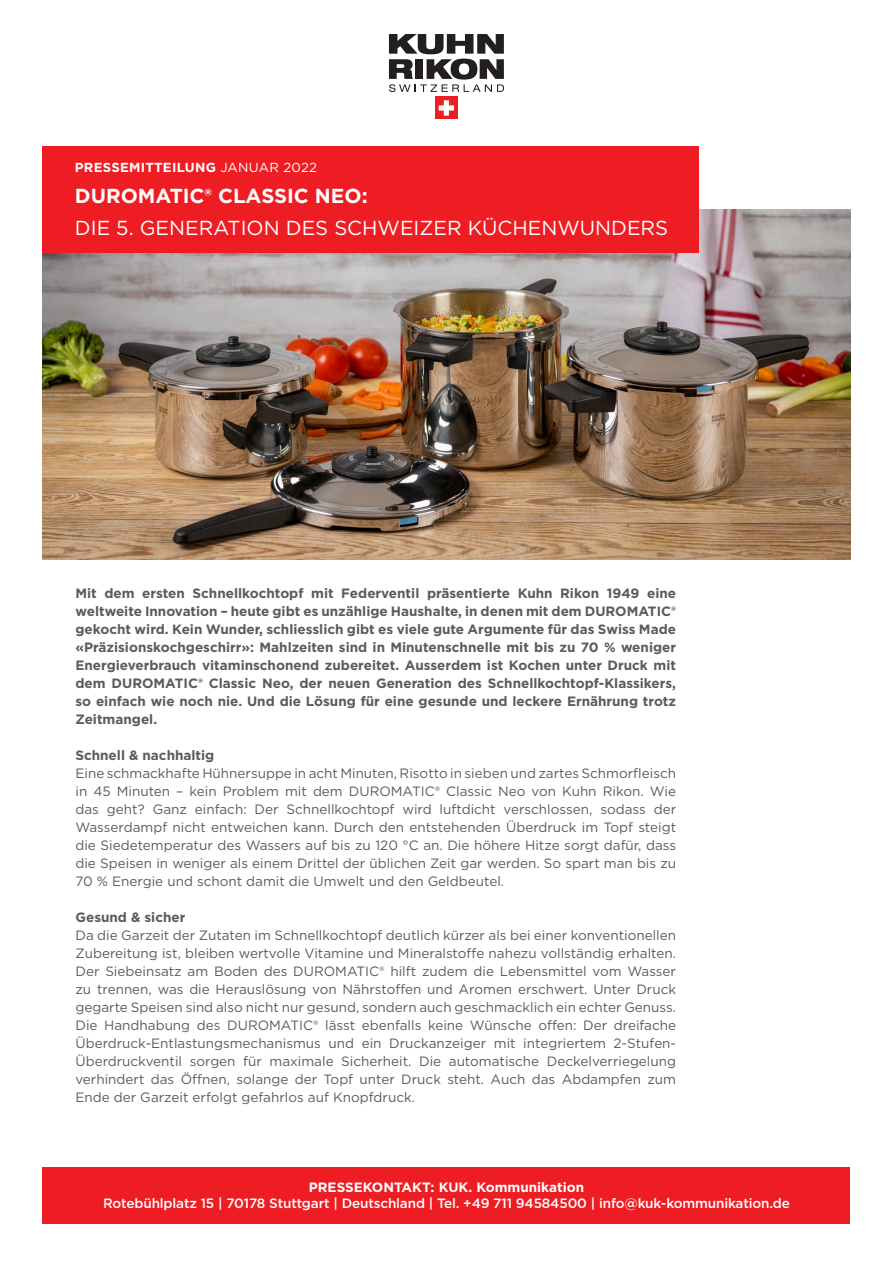
<style>
.page{position:relative;width:893px;height:1263px;background:#fff}
.page>*{position:absolute;margin:0;border:0;box-sizing:border-box;transform-origin:0 0}
.B_50pt{font:20.25px "Gotham";color:#fff}
.B2_11pt{font:700 20.25px "Gotham";color:#fff}
.t1{font:13.5px/18px "Gotham";color:#5b5b5e;text-align:justify}
.t2{font:700 13.5px/18px "Gotham";color:#5b5b5e;text-align:justify}
.t3{font:500 13.5px "Gotham";letter-spacing:-.01em;color:#fff}
.t4{font:700 13.5px "Gotham";color:#fff}
.B2_11pt-2{font:700 13.2px "Gotham";letter-spacing:.02em;color:#fff}
.s1{font-weight:400}
</style>
<div class="page">
<img style="left:43px;top:210px;width:807px;height:349px">
<div style="left:435px;top:97px;width:22px;height:22px;background:#ee1d23"></div>
<svg style="left:439px;top:100px;width:15px;height:16px"></svg>
<svg style="left:389px;top:34px;width:115px;height:58px"></svg>
<div style="left:43px;top:1167px;width:807px;height:56px;background:#ee1d23"></div>
<div style="left:43px;top:146px;width:656px;height:106px;background:#ee1d23"></div>
<p class="B2_11pt-2" style="left:75px;top:158px;width:244px">PRESSEMITTEILUNG <span class="s1">JANUAR 2022</span></p>
<p class="B2_11pt" style="left:75px;top:183px;width:294px">DUROMATIC® CLASSIC NEO:</p>
<p class="B_50pt" style="left:75px;top:215px;width:595px">DIE 5. GENERATION DES SCHWEIZER KÜCHENWUNDERS</p>
<p class="t2" style="left:75px;top:584px;width:602px">Mit dem ersten Schnellkochtopf mit Federventil präsentierte Kuhn Rikon 1949 eine weltweite Innovation – heute gibt es unzählige Haushalte, in denen mit dem DUROMATIC® gekocht wird. Kein Wunder, schliesslich gibt es viele gute Argumente für das Swiss Made «Präzisionskochgeschirr»: Mahlzeiten sind in Minutenschnelle mit bis zu 70 % weniger Energieverbrauch vitaminschonend zubereitet. Ausserdem ist Kochen unter Druck mit dem DUROMATIC® Classic Neo, der neuen Generation des Schnellkochtopf-Klassikers, so einfach wie noch nie. Und die Lösung für eine gesunde und leckere Ernährung trotz Zeitmangel.</p>
<p class="t2" style="left:75px;top:746px;width:140px">Schnell &amp; nachhaltig</p>
<p class="t1" style="left:75px;top:764px;width:602px">Eine schmackhafte Hühnersuppe in acht Minuten, Risotto in sieben und zartes Schmorfleisch in 45 Minuten – kein Problem mit dem DUROMATIC® Classic Neo von Kuhn Rikon. Wie das geht? Ganz einfach: Der Schnellkochtopf wird luftdicht verschlossen, sodass der Wasserdampf nicht entweichen kann. Durch den entstehenden Überdruck im Topf steigt die Siedetemperatur des Wassers auf bis zu 120 °C an. Die höhere Hitze sorgt dafür, dass die Speisen in weniger als einem Drittel der üblichen Zeit gar werden. So spart man bis zu 70 % Energie und schont damit die Umwelt und den Geldbeutel.</p>
<p class="t2" style="left:75px;top:908px;width:111px">Gesund &amp; sicher</p>
<p class="t1" style="left:75px;top:926px;width:602px">Da die Garzeit der Zutaten im Schnellkochtopf deutlich kürzer als bei einer konventionellen Zubereitung ist, bleiben wertvolle Vitamine und Mineralstoffe nahezu vollständig erhalten.<br>Der Siebeinsatz am Boden des DUROMATIC® hilft zudem die Lebensmittel vom Wasser zu trennen, was die Herauslösung von Nährstoffen und Aromen erschwert. Unter Druck gegarte Speisen sind also nicht nur gesund, sondern auch geschmacklich ein echter Genuss.</p>
<p class="t1" style="left:75px;top:1016px;width:602px">Die Handhabung des DUROMATIC® lässt ebenfalls keine Wünsche offen: Der dreifache Überdruck-Entlastungsmechanismus und ein Druckanzeiger mit integriertem 2-Stufen-Überdruckventil sorgen für maximale Sicherheit. Die automatische Deckelverriegelung verhindert das Öffnen, solange der Topf unter Druck steht. Auch das Abdampfen zum Ende der Garzeit erfolgt gefahrlos auf Knopfdruck.</p>
<p class="t4" style="left:309px;top:1178px;width:277px">PRESSEKONTAKT: KUK. Kommunikation</p>
<p class="t3" style="left:103px;top:1195px;width:688px">Rotebühlplatz 15 | 70178 Stuttgart | Deutschland | Tel. +49 711 94584500 | info@kuk-kommunikation.de</p>
</div>
